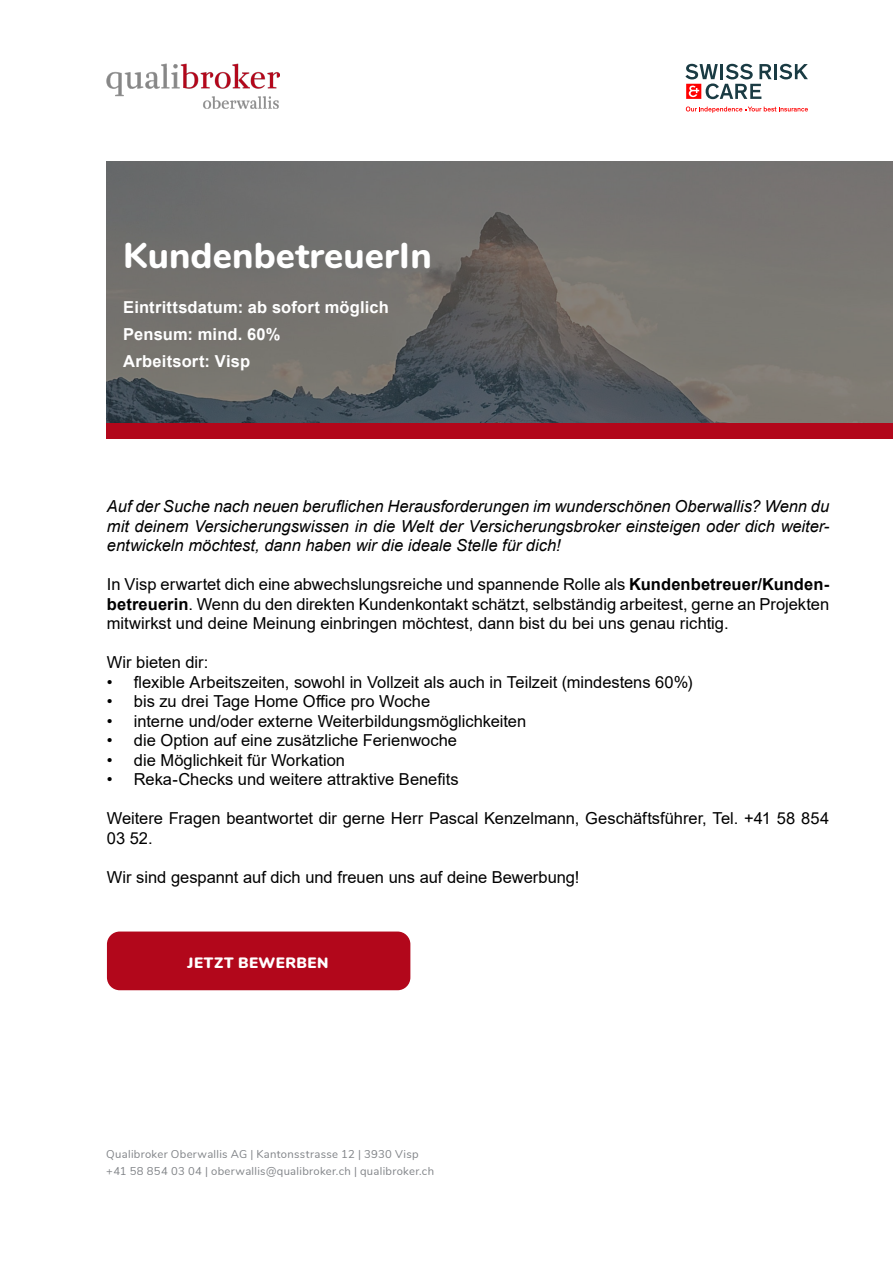
<style>
.page{position:relative;width:893px;height:1263px;background:#fff}
.page>*{position:absolute;margin:0;border:0;box-sizing:border-box;transform-origin:0 0}
.t1{font:800 36px "Nunito";letter-spacing:.005em;color:#fff}
.t2{font:16.5px/19.5px "Arial";color:#000;text-align:justify}
.t3{font:italic 16.5px/19.5px "Arial";color:#000;text-align:justify}
.t4{font:700 16.5px/27px "Arial";letter-spacing:.01em;color:#fff}
.t5{font:900 15px "Nunito";letter-spacing:.04em;color:#fff}
.t6{font:11.25px/17.2px "Nunito";letter-spacing:.025em;color:#808387}
.s1{font-weight:700}
</style>
<div class="page">
<img style="left:106px;top:64px;width:173px;height:44px">
<hr style="left:774px;top:64px;width:3px;height:15px;background:#1a3b43">
<svg style="left:779px;top:64px;width:29px;height:15px"></svg>
<svg style="left:685px;top:64px;width:87px;height:35px"></svg>
<svg style="left:686px;top:107px;width:122px;height:6px"></svg>
<div style="left:106px;top:423px;width:787px;height:16px;background:#b2071b"></div>
<svg style="left:106px;top:161px;width:787px;height:262px;background:#6e6d6b"></svg>
<div style="left:107px;top:931px;width:303px;height:59px;background:#b2071b;border-radius:13px"></div>
<h1 class="t1" style="left:123px;top:229px;width:310px">KundenbetreuerIn</h1>
<p class="t4" style="left:123px;top:294px;width:267px">Eintrittsdatum: ab sofort möglich<br>Pensum: mind. 60%<br>Arbeitsort: Visp</p>
<p class="t3" style="left:107px;top:497px;width:724px">Auf der Suche nach neuen beruflichen Herausforderungen im wunderschönen Oberwallis? Wenn du mit deinem Versicherungswissen in die Welt der Versicherungsbroker einsteigen oder dich weiter&shy;entwickeln möchtest, dann haben wir die ideale Stelle für dich!</p>
<p class="t2" style="left:107px;top:575px;width:724px">In Visp erwartet dich eine abwechslungsreiche und spannende Rolle als <span class="s1">Kundenbetreuer/Kunden&shy;betreuerin</span>. Wenn du den direkten Kundenkontakt schätzt, selbständig arbeitest, gerne an Projekten mitwirkst und deine Meinung einbringen möchtest, dann bist du bei uns genau richtig.</p>
<p class="t2" style="left:107px;top:653px;width:103px">Wir bieten dir:</p>
<p class="t2" style="left:107px;top:672px;width:587px">• flexible Arbeitszeiten, sowohl in Vollzeit als auch in Teilzeit (mindestens 60%)</p>
<p class="t2" style="left:107px;top:692px;width:325px">• bis zu drei Tage Home Office pro Woche</p>
<p class="t2" style="left:107px;top:711px;width:421px">• interne und/oder externe Weiterbildungsmöglichkeiten</p>
<p class="t2" style="left:107px;top:731px;width:352px">• die Option auf eine zusätzliche Ferienwoche</p>
<p class="t2" style="left:107px;top:750px;width:240px">• die Möglichkeit für Workation</p>
<p class="t2" style="left:107px;top:770px;width:353px">• Reka-Checks und weitere attraktive Benefits</p>
<p class="t2" style="left:107px;top:809px;width:724px">Weitere Fragen beantwortet dir gerne Herr Pascal Kenzelmann, Geschäftsführer, Tel. +41 58 854<br>03 52.</p>
<p class="t2" style="left:107px;top:867px;width:474px">Wir sind gespannt auf dich und freuen uns auf deine Bewerbung!</p>
<p class="t5" style="left:188px;top:952px;width:142px">JETZT BEWERBEN</p>
<p class="t6" style="left:106px;top:1145px;width:329px">Qualibroker Oberwallis AG | Kantonsstrasse 12 | 3930 Visp +41 58 854 03 04 | oberwallis@qualibroker.ch | qualibroker.ch</p>
</div>
